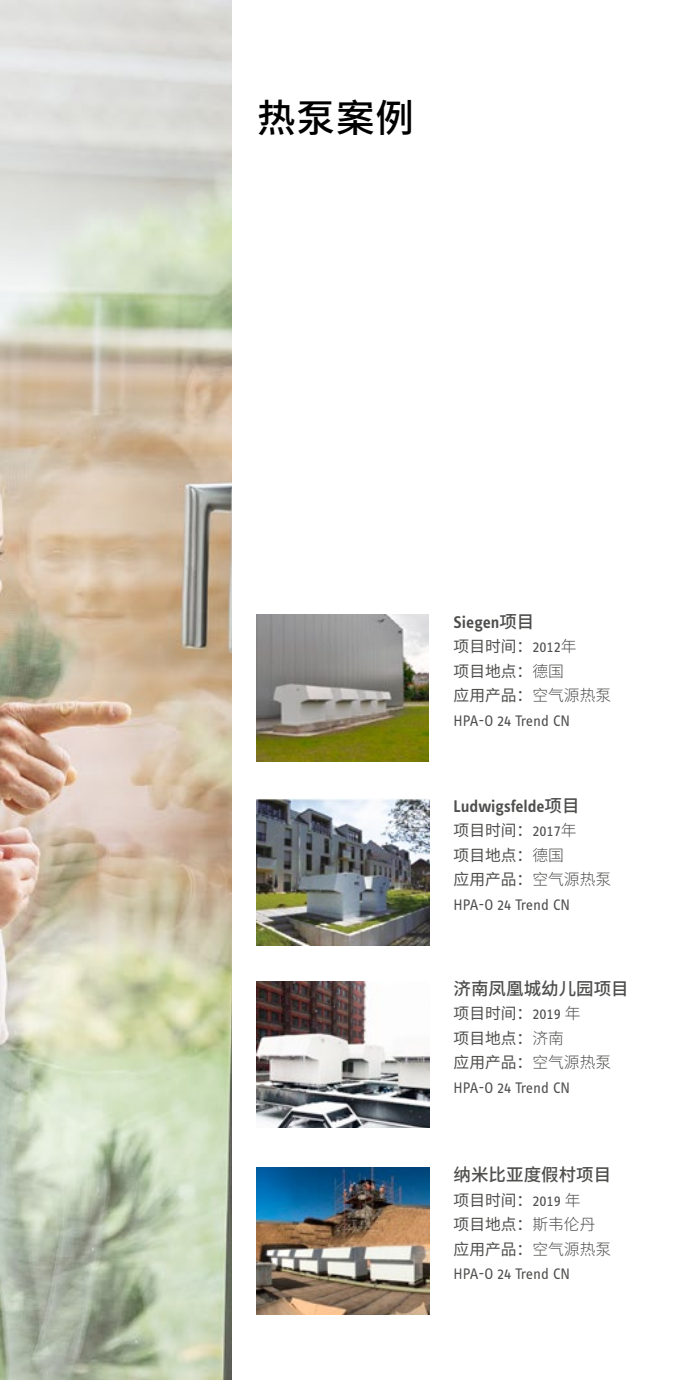
<style>
.page{position:relative;width:685px;height:1380px;background:#fff}
.page>*{position:absolute;margin:0;border:0;box-sizing:border-box;transform-origin:0 0}
.t1{font:500 38.5px "Source Han Sans CN";color:#000}
.t2{font:600 17.5px "STE Info Text";color:#4e4e4d}
.t3{font:500 17.5px "Source Han Sans CN";color:#4e4e4d}
.t4{font:15.75px/24.5px "Source Han Sans CN";color:#4e4e4d}
.t5{font:15.75px "STE Info Text";letter-spacing:-.005em;color:#4e4e4d}
.s1{font-family:"Source Han Sans CN";font-weight:500}
.s2{font-family:"STE Info Text"}
.s3{font-weight:300}
</style>
<div class="page">
<img style="left:0;top:0;width:231px;height:1379px">
<img style="left:256px;top:981px;width:173px;height:145px">
<img style="left:256px;top:1167px;width:173px;height:147px">
<img style="left:256px;top:614px;width:172px;height:147px">
<img style="left:256px;top:798px;width:173px;height:147px">
<h1 class="t1" style="left:257px;top:96px;width:158px">热泵案例</h1>
<p class="t2" style="left:453px;top:611px;width:82px">Siegen<span class="s1">项目</span></p>
<p class="t4" style="left:453px;top:634px;width:159px">项目时间：<span class="s2">2012</span><span class="s3">年<br></span>项目地点：<span class="s3">德国<br></span>应用产品：<span class="s3">空气源热泵</span></p>
<p class="t5" style="left:453px;top:711px;width:118px">HPA-O 24 Trend CN</p>
<p class="t2" style="left:453px;top:795px;width:127px">Ludwigsfelde<span class="s1">项目</span></p>
<p class="t4" style="left:453px;top:818px;width:159px">项目时间：<span class="s2">2017</span><span class="s3">年<br></span>项目地点：<span class="s3">德国<br></span>应用产品：<span class="s3">空气源热泵</span></p>
<p class="t5" style="left:453px;top:895px;width:118px">HPA-O 24 Trend CN</p>
<p class="t3" style="left:453px;top:978px;width:176px">济南凤凰城幼儿园项目</p>
<p class="t4" style="left:453px;top:1001px;width:159px">项目时间：<span class="s2">2019</span> <span class="s3">年<br></span>项目地点：<span class="s3">济南<br></span>应用产品：<span class="s3">空气源热泵</span></p>
<p class="t5" style="left:453px;top:1078px;width:118px">HPA-O 24 Trend CN</p>
<p class="t3" style="left:453px;top:1164px;width:159px">纳米比亚度假村项目</p>
<p class="t4" style="left:453px;top:1187px;width:159px">项目时间：<span class="s2">2019</span> <span class="s3">年<br></span>项目地点：<span class="s3">斯韦伦丹</span>应用产品：<span class="s3">空气源热泵</span></p>
<p class="t5" style="left:453px;top:1264px;width:118px">HPA-O 24 Trend CN</p>
</div>
